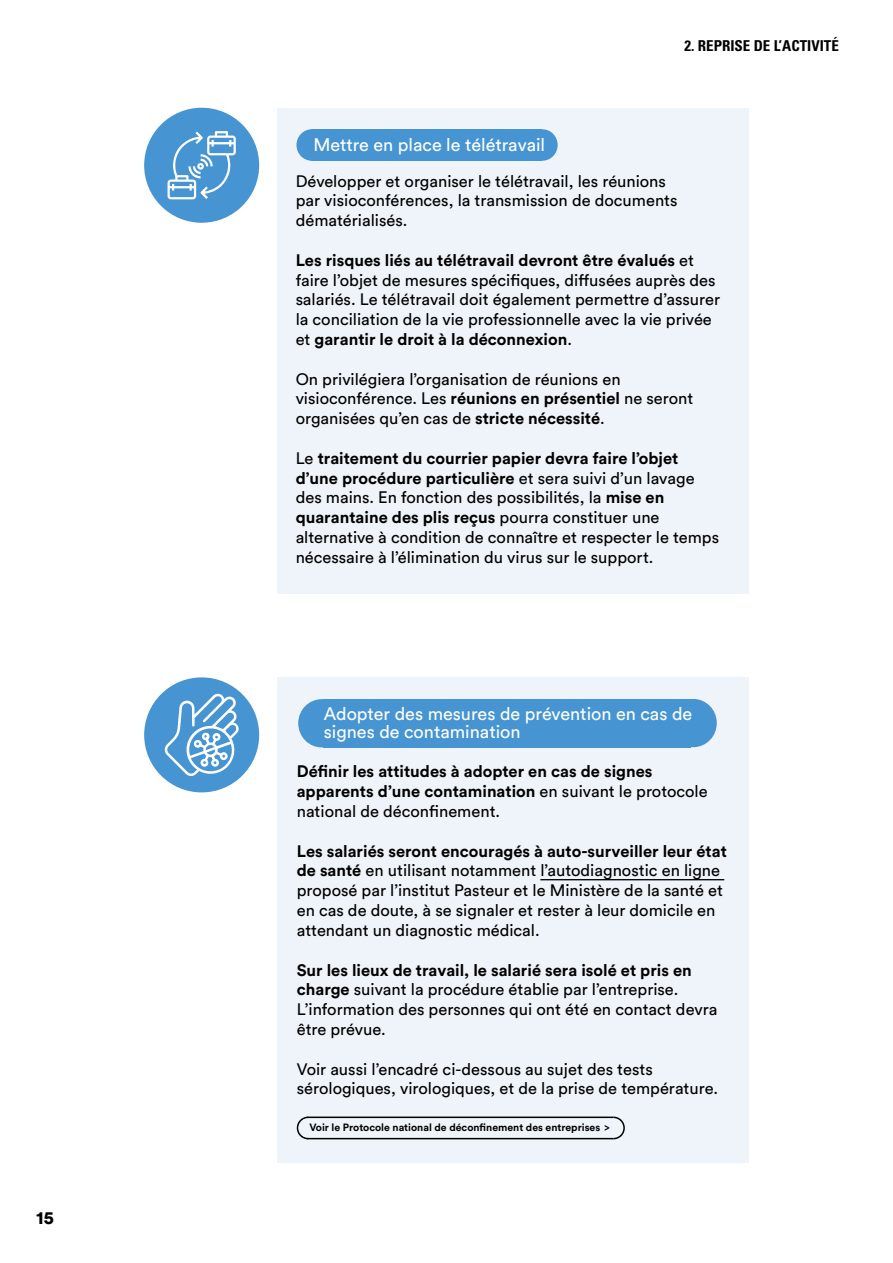
<style>
.page{position:relative;width:893px;height:1263px;background:#fff}
.page>*{position:absolute;margin:0;border:0;box-sizing:border-box;transform-origin:0 0}
.t1{font:18px/18px "Circular Std";color:#fff}
.t2{font:900 18px "Circular Std";color:#000}
.t3{font:16.5px/19.8px "Circular Std";color:#000}
.t4{font:700 16.5px/19.8px "Circular Std";color:#000}
.t5{font:700 condensed 15px "Univers LT Std";color:#000}
.t6{font:700 10.5px "Circular Std";color:#000}
.s1{font-weight:700}
.s2{font-weight:400}
</style>
<div class="page">
<div style="left:144px;top:108px;width:115px;height:115px;background:#4695d2;border-radius:50%"></div>
<svg style="left:168px;top:131px;width:68px;height:68px"></svg>
<div style="left:278px;top:677px;width:471px;height:486px;background:#eff4fb"></div>
<div style="left:324px;top:699px;width:367px;height:48px;background:#4695d2"></div>
<hr style="left:540px;top:879px;width:184px;height:1px;background:#000">
<div style="left:670px;top:699px;width:47px;height:48px;background:#4695d2;border-radius:50%"></div>
<div style="left:298px;top:699px;width:47px;height:48px;background:#4695d2;border-radius:50%"></div>
<div style="left:144px;top:677px;width:115px;height:115px;background:#4695d2;border-radius:50%"></div>
<svg style="left:164px;top:693px;width:75px;height:83px"></svg>
<svg style="left:612px;top:1116px;width:13px;height:24px"></svg>
<svg style="left:296px;top:1116px;width:14px;height:24px"></svg>
<hr style="left:307px;top:1138px;width:306px;height:1px;background:#000">
<hr style="left:307px;top:1116px;width:306px;height:2px;background:#000">
<div style="left:278px;top:108px;width:471px;height:485px;background:#eff4fb"></div>
<div style="left:296px;top:129px;width:31px;height:32px;background:#4695d2;border-radius:50%"></div>
<div style="left:311px;top:129px;width:231px;height:32px;background:#4695d2"></div>
<div style="left:527px;top:129px;width:31px;height:32px;background:#4695d2;border-radius:50%"></div>
<p class="t2" style="left:36px;top:1205px;width:19px">15</p>
<p class="t1" style="left:313px;top:135px;width:233px">Mettre en place le télétravail</p>
<p class="t5" style="left:685px;top:36px;width:156px">2. REPRISE DE L’ACTIVITÉ</p>
<p class="t3" style="left:296px;top:171px;width:383px">Développer et organiser le télétravail, les réunions par visioconférences, la transmission de documents dématérialisés.</p>
<p class="t3" style="left:296px;top:250px;width:426px"><span class="s1">Les risques liés au télétravail devront être évalués</span> et faire l’objet de mesures spécifiques, diffusées auprès des salariés. Le télétravail doit également permettre d’assurer la conciliation de la vie professionnelle avec la vie privée et <span class="s1">garantir le droit à la déconnexion</span>.</p>
<p class="t3" style="left:296px;top:369px;width:399px">On privilégiera l’organisation de réunions en visioconférence. Les <span class="s1">réunions en présentiel</span> ne seront organisées qu’en cas de <span class="s1">stricte nécessité</span>.</p>
<p class="t3" style="left:296px;top:448px;width:425px">Le <span class="s1">traitement du courrier papier devra faire l’objet d’une procédure particulière</span> et sera suivi d’un lavage des mains. En fonction des possibilités, la <span class="s1">mise en quarantaine des plis reçus</span> pourra constituer une alternative à condition de connaître et respecter le temps nécessaire à l’élimination du virus sur le support.</p>
<p class="t1" style="left:324px;top:705px;width:370px">Adopter des mesures de prévention en cas de signes de contamination</p>
<p class="t4" style="left:297px;top:761px;width:412px">Définir les attitudes à adopter en cas de signes apparents d’une contamination <span class="s2">en suivant le protocole national de déconfinement.</span></p>
<p class="t3" style="left:297px;top:841px;width:432px"><span class="s1">Les salariés seront encouragés à auto-surveiller leur état de santé</span> en utilisant notamment l’autodiagnostic en ligne proposé par l’institut Pasteur et le Ministère de la santé et en cas de doute, à se signaler et rester à leur domicile en attendant un diagnostic médical.</p>
<p class="t3" style="left:297px;top:959px;width:422px"><span class="s1">Sur les lieux de travail, le salarié sera isolé et pris en charge</span> suivant la procédure établie par l’entreprise.<br>L’information des personnes qui ont été en contact devra être prévue.</p>
<p class="t3" style="left:297px;top:1058px;width:423px">Voir aussi l’encadré ci-dessous au sujet des tests sérologiques, virologiques, et de la prise de température.</p>
<p class="t6" style="left:309px;top:1120px;width:302px">Voir le Protocole national de déconfinement des entreprises &gt;</p>
</div>
